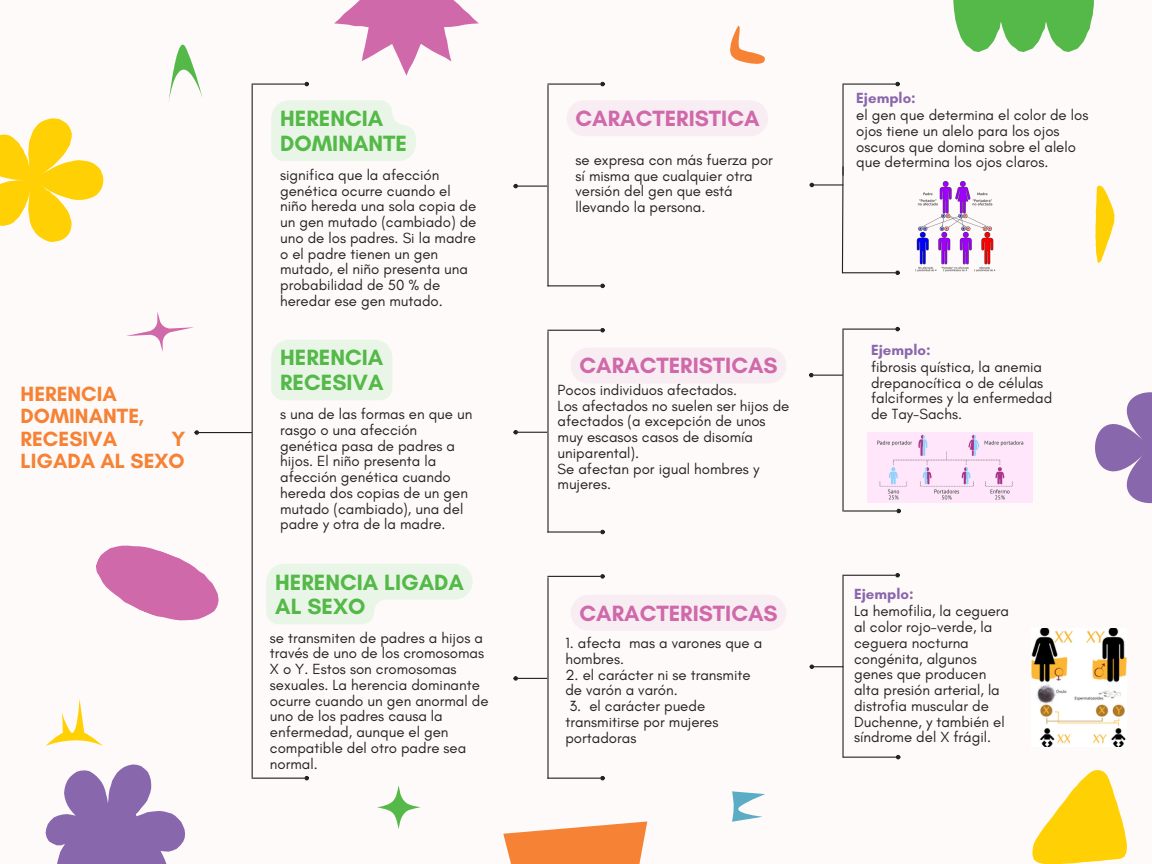
<style>
.page{position:relative;width:1152px;height:864px;background:#fffafa}
.page>*{position:absolute;margin:0;border:0;box-sizing:border-box;transform-origin:0 0}
.t1{font:700 22.5px/24.8px "Glacial Indifference";color:#54b948}
.t2{font:700 22.5px "Glacial Indifference";color:#d069a9}
.t3{font:700 21px/22.5px "Glacial Indifference";color:#f58235}
.t4{font:15px/15.8px "Glacial Indifference";color:#222}
.t5{font:700 15px "Glacial Indifference";color:#8967ac}
</style>
<div class="page">
<hr style="left:252px;top:85px;width:1px;height:693px;background:#222">
<hr style="left:252px;top:84px;width:53px;height:1px;background:#222">
<svg style="left:304px;top:82px;width:5px;height:4px"></svg>
<hr style="left:252px;top:778px;width:53px;height:1px;background:#222">
<svg style="left:304px;top:776px;width:5px;height:4px"></svg>
<hr style="left:199px;top:432px;width:53px;height:1px;background:#222">
<svg style="left:194px;top:430px;width:5px;height:5px"></svg>
<hr style="left:547px;top:85px;width:2px;height:201px;background:#222">
<hr style="left:547px;top:84px;width:54px;height:1px;background:#222">
<svg style="left:600px;top:82px;width:5px;height:4px"></svg>
<hr style="left:547px;top:285px;width:54px;height:1px;background:#222">
<svg style="left:600px;top:284px;width:5px;height:4px"></svg>
<svg style="left:513px;top:184px;width:34px;height:4px"></svg>
<hr style="left:547px;top:577px;width:2px;height:202px;background:#222">
<hr style="left:547px;top:576px;width:54px;height:1px;background:#222">
<svg style="left:600px;top:574px;width:5px;height:5px"></svg>
<hr style="left:547px;top:778px;width:54px;height:1px;background:#222">
<svg style="left:600px;top:776px;width:5px;height:4px"></svg>
<svg style="left:513px;top:676px;width:34px;height:5px"></svg>
<hr style="left:547px;top:331px;width:2px;height:202px;background:#222">
<hr style="left:547px;top:330px;width:54px;height:1px;background:#222">
<svg style="left:600px;top:328px;width:5px;height:4px"></svg>
<hr style="left:547px;top:531px;width:54px;height:2px;background:#222">
<svg style="left:600px;top:530px;width:5px;height:4px"></svg>
<svg style="left:513px;top:430px;width:34px;height:4px"></svg>
<hr style="left:842px;top:84px;width:2px;height:92px;background:#222">
<hr style="left:842px;top:84px;width:54px;height:1px;background:#222">
<svg style="left:895px;top:82px;width:5px;height:4px"></svg>
<svg style="left:841px;top:165px;width:3px;height:109px"></svg>
<hr style="left:842px;top:272px;width:54px;height:1px;background:#222">
<svg style="left:895px;top:271px;width:5px;height:4px"></svg>
<hr style="left:814px;top:184px;width:29px;height:2px;background:#222">
<svg style="left:810px;top:183px;width:4px;height:4px"></svg>
<hr style="left:842px;top:329px;width:2px;height:92px;background:#222">
<hr style="left:842px;top:329px;width:54px;height:1px;background:#222">
<svg style="left:895px;top:327px;width:5px;height:4px"></svg>
<hr style="left:813px;top:375px;width:30px;height:1px;background:#222">
<svg style="left:809px;top:373px;width:5px;height:4px"></svg>
<hr style="left:842px;top:420px;width:2px;height:92px;background:#222">
<hr style="left:844px;top:510px;width:53px;height:2px;background:#222">
<svg style="left:896px;top:509px;width:5px;height:4px"></svg>
<hr style="left:842px;top:576px;width:2px;height:91px;background:#222">
<hr style="left:842px;top:575px;width:54px;height:1px;background:#222">
<svg style="left:895px;top:573px;width:5px;height:5px"></svg>
<svg style="left:810px;top:665px;width:33px;height:4px"></svg>
<hr style="left:842px;top:667px;width:2px;height:91px;background:#222">
<hr style="left:843px;top:757px;width:53px;height:1px;background:#222">
<svg style="left:896px;top:755px;width:4px;height:4px"></svg>
<svg style="left:0;top:118px;width:103px;height:124px"></svg>
<svg style="left:46px;top:764px;width:139px;height:100px"></svg>
<svg style="left:953px;top:0;width:141px;height:52px"></svg>
<svg style="left:1032px;top:770px;width:95px;height:94px"></svg>
<svg style="left:96px;top:545px;width:123px;height:76px"></svg>
<svg style="left:1095px;top:392px;width:57px;height:112px"></svg>
<svg style="left:126px;top:312px;width:68px;height:40px"></svg>
<svg style="left:334px;top:0;width:145px;height:76px"></svg>
<svg style="left:503px;top:821px;width:144px;height:43px"></svg>
<svg style="left:46px;top:699px;width:57px;height:47px"></svg>
<svg style="left:1095px;top:186px;width:20px;height:77px"></svg>
<svg style="left:730px;top:26px;width:35px;height:38px"></svg>
<svg style="left:169px;top:45px;width:33px;height:55px"></svg>
<svg style="left:732px;top:791px;width:33px;height:31px"></svg>
<svg style="left:377px;top:785px;width:44px;height:44px"></svg>
<img style="left:1032px;top:629px;width:94px;height:118px">
<img style="left:868px;top:433px;width:164px;height:69px">
<img style="left:915px;top:181px;width:81px;height:91px">
<svg style="left:271px;top:100px;width:145px;height:61px;background:#ebf6e8"></svg>
<div style="left:567px;top:101px;width:201px;height:35px;background:#f9edf4"></div>
<div style="left:571px;top:348px;width:215px;height:35px;background:#f9edf4"></div>
<div style="left:571px;top:595px;width:215px;height:36px;background:#f9edf4"></div>
<div style="left:271px;top:340px;width:121px;height:60px;background:#e9f6e7"></div>
<svg style="left:266px;top:564px;width:207px;height:60px"></svg>
<p class="t3" style="left:21px;top:382px;width:125px">HERENCIA<br>DOMINANTE,<br>RECESIVA</p>
<p class="t3" style="left:21px;top:427px;width:166px;text-align:right">Y<br>LIGADA AL SEXO</p>
<p class="t1" style="left:280px;top:106px;width:129px">HERENCIA<br>DOMINANTE</p>
<p class="t4" style="left:280px;top:167px;width:198px">significa que la afección genética ocurre cuando el niño hereda una sola copia de un gen mutado (cambiado) de uno de los padres. Si la madre o el padre tienen un gen mutado, el niño presenta una probabilidad de 50 % de heredar ese gen mutado.</p>
<p class="t1" style="left:280px;top:345px;width:105px">HERENCIA<br>RECESIVA</p>
<p class="t4" style="left:280px;top:406px;width:194px">s una de las formas en que un rasgo o una afección genética pasa de padres a hijos. El niño presenta la afección genética cuando hereda dos copias de un gen mutado (cambiado), una del padre y otra de la madre.</p>
<p class="t1" style="left:275px;top:569px;width:190px">HERENCIA LIGADA<br>AL SEXO</p>
<p class="t4" style="left:270px;top:630px;width:220px">se transmiten de padres a hijos a través de uno de los cromosomas<br>X o Y. Estos son cromosomas sexuales. La herencia dominante ocurre cuando un gen anormal de uno de los padres causa la enfermedad, aunque el gen compatible del otro padre sea normal.</p>
<p class="t5" style="left:856px;top:89px;width:61px">Ejemplo:</p>
<p class="t2" style="left:576px;top:105px;width:186px">CARACTERISTICA</p>
<p class="t4" style="left:856px;top:107px;width:234px">el gen que determina el color de los ojos tiene un alelo para los ojos oscuros que domina sobre el alelo que determina los ojos claros.</p>
<p class="t4" style="left:576px;top:152px;width:199px">se expresa con más fuerza por sí misma que cualquier otra versión del gen que está llevando la persona.</p>
<p class="t2" style="left:580px;top:352px;width:200px">CARACTERISTICAS</p>
<p class="t4" style="left:558px;top:382px;width:181px">Pocos individuos afectados.</p>
<p class="t4" style="left:558px;top:397px;width:233px">Los afectados no suelen ser hijos de afectados (a excepción de unos muy escasos casos de disomía uniparental).</p>
<p class="t4" style="left:558px;top:460px;width:203px">Se afectan por igual hombres y mujeres.</p>
<p class="t2" style="left:580px;top:599px;width:200px">CARACTERISTICAS</p>
<p class="t4" style="left:565px;top:635px;width:198px">1. afecta mas a varones que a hombres.</p>
<p class="t4" style="left:565px;top:666px;width:187px">2. el carácter ni se transmite de varón a varón.</p>
<p class="t4" style="left:565px;top:698px;width:155px">3. el carácter puede transmitirse por mujeres portadoras</p>
<p class="t5" style="left:871px;top:341px;width:61px">Ejemplo:</p>
<p class="t4" style="left:871px;top:359px;width:183px">fibrosis quística, la anemia drepanocítica o de células falciformes y la enfermedad de Tay-Sachs.</p>
<p class="t5" style="left:854px;top:585px;width:61px">Ejemplo:</p>
<p class="t4" style="left:854px;top:603px;width:157px">La hemofilia, la ceguera al color rojo-verde, la ceguera nocturna congénita, algunos genes que producen alta presión arterial, la distrofia muscular de<br>Duchenne, y también el síndrome del X frágil.</p>
</div>
